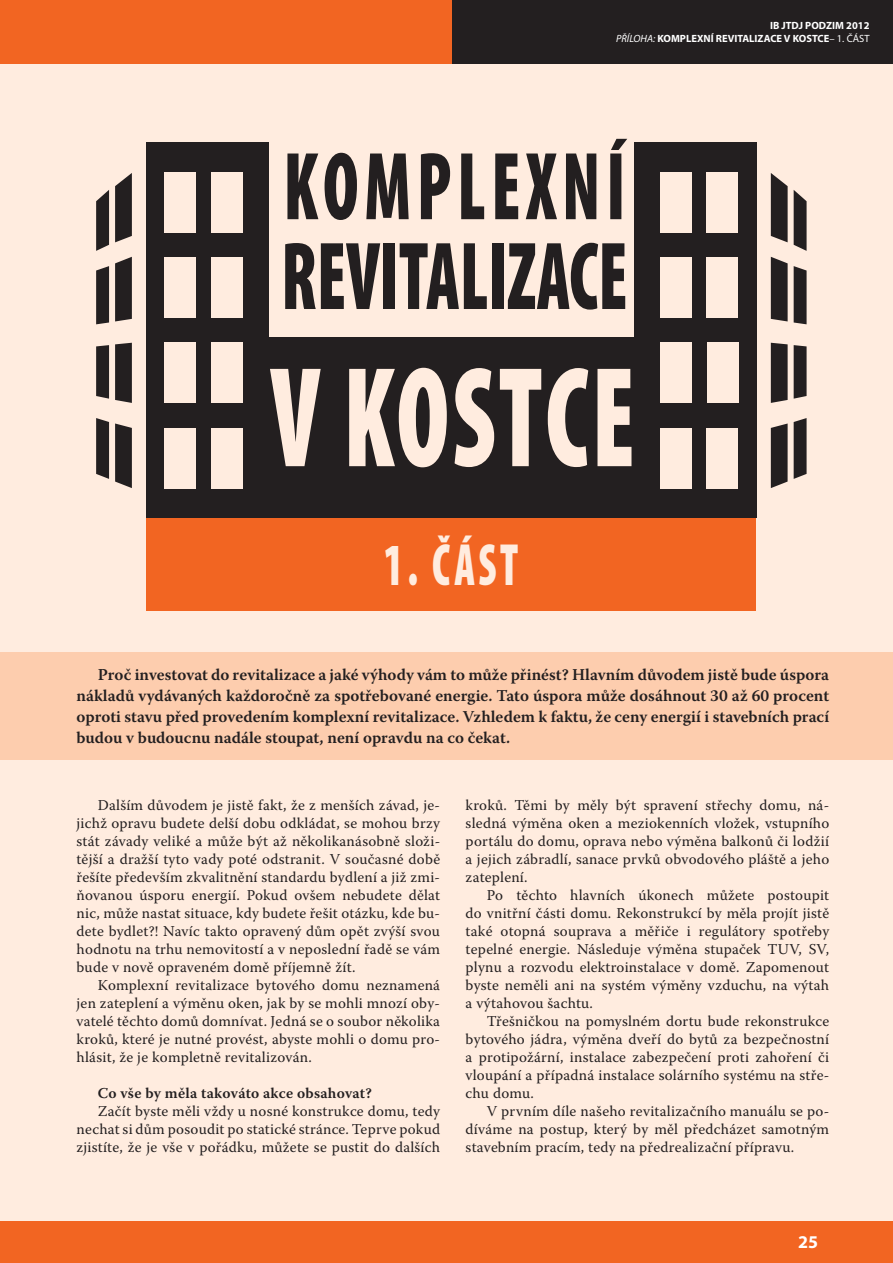
<style>
.page{position:relative;width:893px;height:1263px;background:#fff}
.page>*{position:absolute;margin:0;border:0;box-sizing:border-box;transform-origin:0 0}
.t1{font:900 condensed 144.3px "Myriad Pro";letter-spacing:.03em;color:#ffecdf;scale:.74 1}
.t2{font:900 condensed 97.5px/89.8px "Myriad Pro";color:#231f20;scale:.74 1}
.t3{font:900 condensed 60px "Myriad Pro";color:#ffecdf;scale:.74 1}
.t4{font:700 18px "Myriad Pro";color:#fff}
.t5{font:600 16.5px/21px "Warnock Pro";color:#231f20;text-align:justify}
.t6{font:15px/18px "Warnock Pro";letter-spacing:.015em;color:#231f20;text-align:justify}
.t7{font:600 15px "Warnock Pro";letter-spacing:.015em;color:#231f20}
.t8{font:700 10.5px/12.6px "Myriad Pro";color:#fff;text-align:right}
.s1{font-weight:400;font-style:italic}
.s2{font-weight:400}
</style>
<div class="page">
<div style="left:0;top:0;width:453px;height:64px;background:#f26522"></div>
<div style="left:0;top:1220px;width:893px;height:43px;background:#f26522"></div>
<div style="left:0;top:64px;width:893px;height:1156px;background:#ffecdf"></div>
<div style="left:453px;top:0;width:440px;height:64px;background:#231f20"></div>
<div style="left:267px;top:337px;width:368px;height:181px;background:#231f20"></div>
<div style="left:146px;top:142px;width:123px;height:376px;background:#231f20"></div>
<div style="left:212px;top:172px;width:31px;height:61px;background:#ffecdf"></div>
<div style="left:165px;top:172px;width:31px;height:61px;background:#ffecdf"></div>
<div style="left:212px;top:258px;width:31px;height:60px;background:#ffecdf"></div>
<div style="left:165px;top:258px;width:31px;height:60px;background:#ffecdf"></div>
<div style="left:212px;top:343px;width:31px;height:60px;background:#ffecdf"></div>
<div style="left:164px;top:343px;width:31px;height:60px;background:#ffecdf"></div>
<div style="left:212px;top:428px;width:31px;height:60px;background:#ffecdf"></div>
<div style="left:165px;top:428px;width:31px;height:60px;background:#ffecdf"></div>
<svg style="left:115px;top:173px;width:17px;height:69px"></svg>
<svg style="left:96px;top:190px;width:13px;height:61px"></svg>
<svg style="left:115px;top:257px;width:17px;height:64px"></svg>
<div style="left:0;top:652px;width:893px;height:108px;background:#fdcdae"></div>
<svg style="left:96px;top:266px;width:13px;height:58px"></svg>
<svg style="left:115px;top:343px;width:17px;height:60px"></svg>
<svg style="left:96px;top:345px;width:13px;height:54px"></svg>
<svg style="left:115px;top:423px;width:17px;height:65px"></svg>
<svg style="left:96px;top:418px;width:13px;height:61px"></svg>
<div style="left:634px;top:142px;width:122px;height:376px;background:#231f20"></div>
<div style="left:660px;top:172px;width:31px;height:61px;background:#ffecdf"></div>
<div style="left:707px;top:172px;width:31px;height:61px;background:#ffecdf"></div>
<div style="left:660px;top:258px;width:31px;height:60px;background:#ffecdf"></div>
<div style="left:707px;top:258px;width:31px;height:60px;background:#ffecdf"></div>
<div style="left:660px;top:343px;width:31px;height:60px;background:#ffecdf"></div>
<div style="left:708px;top:343px;width:31px;height:60px;background:#ffecdf"></div>
<div style="left:660px;top:428px;width:31px;height:60px;background:#ffecdf"></div>
<div style="left:707px;top:428px;width:31px;height:60px;background:#ffecdf"></div>
<svg style="left:771px;top:173px;width:17px;height:69px"></svg>
<svg style="left:794px;top:190px;width:13px;height:61px"></svg>
<svg style="left:771px;top:257px;width:17px;height:64px"></svg>
<svg style="left:794px;top:266px;width:13px;height:58px"></svg>
<svg style="left:771px;top:343px;width:17px;height:60px"></svg>
<svg style="left:794px;top:345px;width:13px;height:54px"></svg>
<svg style="left:771px;top:423px;width:17px;height:65px"></svg>
<svg style="left:794px;top:418px;width:13px;height:61px"></svg>
<div style="left:146px;top:518px;width:610px;height:93px;background:#f26522"></div>
<p class="t8" style="left:616px;top:20px;width:255px">IB JTDJ PODZIM 2012<br><span class="s1">PŘÍLOHA:</span> KOMPLEXNÍ REVITALIZACE V KOSTCE<span class="s2">– 1. ČÁST</span></p>
<h2 class="t2" style="left:281px;top:151px;width:470px">KOMPLEXNÍ<br>REVITALIZACE</h2>
<h1 class="t1" style="left:270px;top:363px;width:494px">V KOSTCE</h1>
<h3 class="t3" style="left:384px;top:542px;width:183px">1. ČÁST</h3>
<p class="t5" style="left:77px;top:665px;width:754px;text-indent:21px">Proč investovat do revitalizace a jaké výhody vám to může přinést? Hlavním důvodem jistě bude úspora nákladů vydávaných každoročně za spotřebované energie. Tato úspora může dosáhnout 30 až 60 procent oproti stavu před provedením komplexní revitalizace. Vzhledem k faktu, že ceny energií i stavebních prací budou v budoucnu nadále stoupat, není opravdu na co čekat.</p>
<p class="t6" style="left:77px;top:798px;width:365px;text-indent:21px">Dalším důvodem je jistě fakt, že z menších závad, je&shy;jichž opravu budete delší dobu odkládat, se mohou brzy stát závady veliké a může být až několikanásobně složi&shy;tější a dražší tyto vady poté odstranit. V současné době řešíte především zkvalitnění standardu bydlení a již zmi&shy;ňovanou úsporu energií. Pokud ovšem nebudete dělat nic, může nastat situace, kdy budete řešit otázku, kde bu&shy;dete bydlet?! Navíc takto opravený dům opět zvýší svou hodnotu na trhu nemovitostí a v neposlední řadě se vám bude v nově opraveném domě příjemně žít.</p>
<p class="t6" style="left:77px;top:978px;width:365px;text-indent:21px">Komplexní revitalizace bytového domu neznamená jen zateplení a výměnu oken, jak by se mohli mnozí oby&shy;vatelé těchto domů domnívat. Jedná se o soubor několika kroků, které je nutné provést, abyste mohli o domu pro&shy;hlásit, že je kompletně revitalizován.</p>
<p class="t7" style="left:98px;top:1087px;width:276px">Co vše by měla takováto akce obsahovat?</p>
<p class="t6" style="left:77px;top:1104px;width:365px;text-indent:21px">Začít byste měli vždy u nosné konstrukce domu, tedy nechat si dům posoudit po statické stránce. Teprve pokud zjistíte, že je vše v pořádku, můžete se pustit do dalších</p>
<p class="t6" style="left:466px;top:798px;width:365px">kroků. Těmi by měly být spravení střechy domu, ná&shy;sledná výměna oken a meziokenních vložek, vstupního portálu do domu, oprava nebo výměna balkonů či lodžií a jejich zábradlí, sanace prvků obvodového pláště a jeho zateplení.</p>
<p class="t6" style="left:466px;top:888px;width:365px;text-indent:21px">Po těchto hlavních úkonech můžete postoupit do vnitřní části domu. Rekonstrukcí by měla projít jistě také otopná souprava a měřiče i regulátory spotřeby tepelné energie. Následuje výměna stupaček TUV, SV, plynu a rozvodu elektroinstalace v domě. Zapomenout byste neměli ani na systém výměny vzduchu, na výtah a výtahovou šachtu.</p>
<p class="t6" style="left:466px;top:1014px;width:365px;text-indent:21px">Třešničkou na pomyslném dortu bude rekonstrukce bytového jádra, výměna dveří do bytů za bezpečnostní a protipožární, instalace zabezpečení proti zahoření či vloupání a případná instalace solárního systému na stře&shy;chu domu.</p>
<p class="t6" style="left:466px;top:1104px;width:365px;text-indent:21px">V prvním díle našeho revitalizačního manuálu se po&shy;díváme na postup, který by měl předcházet samotným stavebním pracím, tedy na předrealizační přípravu.</p>
<p class="t4" style="left:798px;top:1235px;width:22px">25</p>
</div>
